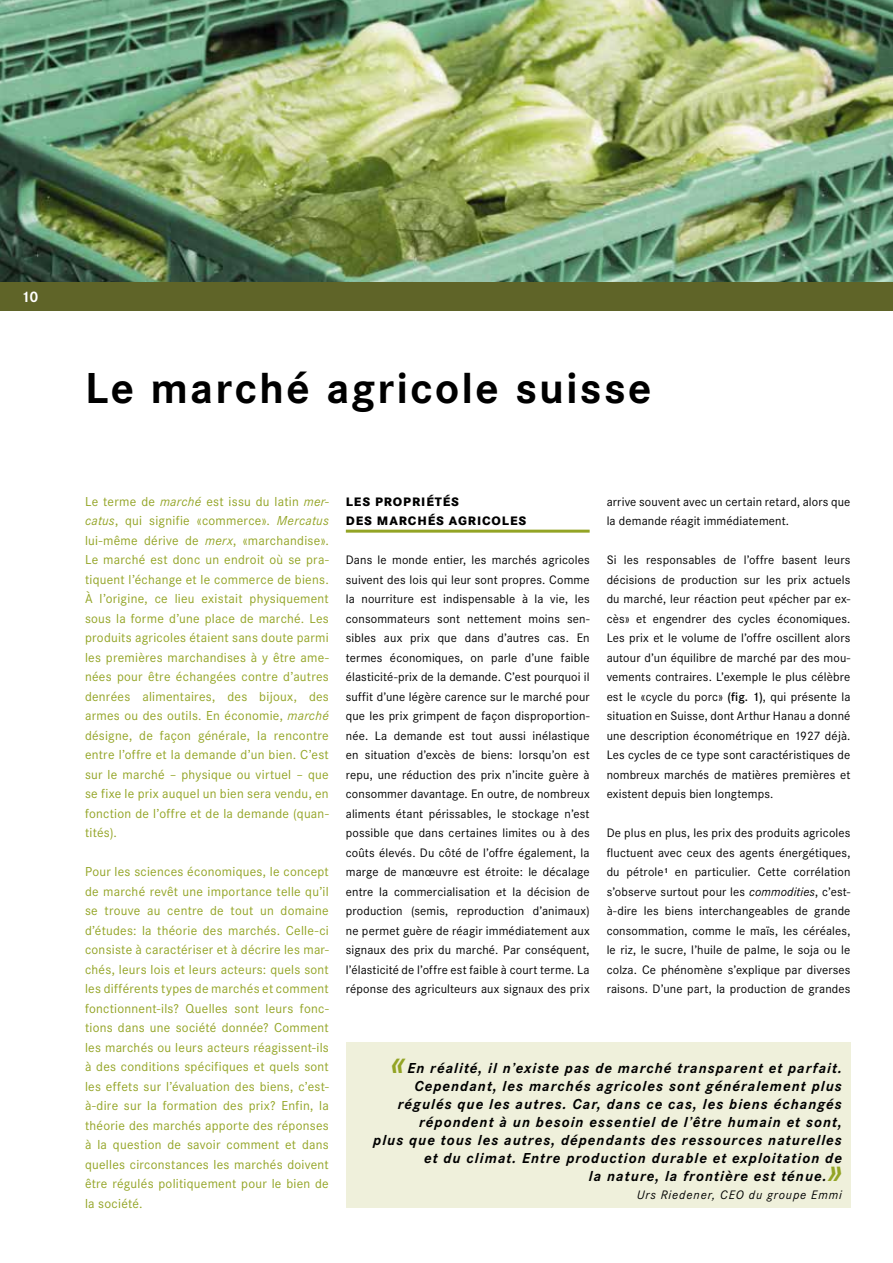
<style>
.page{position:relative;width:893px;height:1263px;background:#fff}
.page>*{position:absolute;margin:0;border:0;box-sizing:border-box;transform-origin:0 0}
.t1{font:700 45px "Corporate S";letter-spacing:.05em;color:#000}
.t2{font:700 15.75px "Corporate S";color:#fff}
.t3{font:italic 700 15px/18px "Corporate S";letter-spacing:.07em;color:#000;text-align:right}
.t4{font:13.5px/19.5px "Corporate S";letter-spacing:.02em;color:#93a425;text-align:justify}
.t5{font:12.75px/19.5px "Corporate S";letter-spacing:.01em;color:#000;text-align:justify}
.t6{font:800 12.75px/19.5px "Corporate S";letter-spacing:.07em;color:#000}
.t7{font:italic 12.75px "Corporate S";letter-spacing:.07em;color:#000}
.s1{font-style:italic}
.s2{font-weight:600}
.s3{font-size:30px;color:#93a425}
</style>
<div class="page">
<div style="left:0;top:281px;width:893px;height:29px;background:#5f6428"></div>
<img style="left:0;top:0;width:893px;height:281px">
<hr style="left:346px;top:530px;width:244px;height:3px;background:#93a425">
<div style="left:346px;top:1042px;width:504px;height:166px;background:#eff0db"></div>
<p class="t2" style="left:21px;top:288px;width:19px">10</p>
<h1 class="t1" style="left:85px;top:363px;width:568px">Le marché agricole suisse</h1>
<p class="t4" style="left:85px;top:492px;width:245px">Le terme de <span class="s1">marché</span> est issu du latin <span class="s1">mer&shy;catus</span>, qui signifie «commerce». <span class="s1">Mercatus </span>lui-même dérive de <span class="s1">merx</span>, «marchandise».<br>Le marché est donc un endroit où se pra&shy;tiquent l’échange et le commerce de biens.<br>À l’origine, ce lieu existait physiquement sous la forme d’une place de marché. Les produits agricoles étaient sans doute parmi les premières marchandises à y être ame&shy;nées pour être échangées contre d’autres denrées alimentaires, des bijoux, des armes ou des outils. En économie, <span class="s1">marché </span>désigne, de façon générale, la rencontre entre l’offre et la demande d’un bien. C’est sur le marché – physique ou virtuel – que se fixe le prix auquel un bien sera vendu, en fonction de l’offre et de la demande (quan&shy;tités).</p>
<p class="t4" style="left:85px;top:862px;width:245px">Pour les sciences économiques, le concept de marché revêt une importance telle qu’il se trouve au centre de tout un domaine d’études: la théorie des marchés. Celle-ci consiste à caractériser et à décrire les mar&shy;chés, leurs lois et leurs acteurs: quels sont les différents types de marchés et comment fonctionnent-ils? Quelles sont leurs fonc&shy;tions dans une société donnée? Comment les marchés ou leurs acteurs réagissent-ils à des conditions spécifiques et quels sont les effets sur l’évaluation des biens, c’est&shy;à-dire sur la formation des prix? Enfin, la théorie des marchés apporte des réponses à la question de savoir comment et dans quelles circonstances les marchés doivent être régulés politiquement pour le bien de la société.</p>
<p class="t6" style="left:346px;top:492px;width:182px">LES PROPRIÉTÉS<br>DES MARCHÉS AGRICOLES</p>
<p class="t5" style="left:346px;top:550px;width:245px">Dans le monde entier, les marchés agricoles suivent des lois qui leur sont propres. Comme la nourriture est indispensable à la vie, les consommateurs sont nettement moins sen&shy;sibles aux prix que dans d’autres cas. En termes économiques, on parle d’une faible élasticité-prix de la demande. C’est pourquoi il suffit d’une légère carence sur le marché pour que les prix grimpent de façon disproportion&shy;née. La demande est tout aussi inélastique en situation d’excès de biens: lorsqu’on est repu, une réduction des prix n’incite guère à consommer davantage. En outre, de nombreux aliments étant périssables, le stockage n’est possible que dans certaines limites ou à des coûts élevés. Du côté de l’offre également, la marge de manœuvre est étroite: le décalage entre la commercialisation et la décision de production (semis, reproduction d’animaux) ne permet guère de réagir immédiatement aux signaux des prix du marché. Par conséquent, l’élasticité de l’offre est faible à court terme. La réponse des agriculteurs aux signaux des prix</p>
<p class="t5" style="left:607px;top:492px;width:245px">arrive souvent avec un certain retard, alors que la demande réagit immédiatement.</p>
<p class="t5" style="left:607px;top:550px;width:245px">Si les responsables de l’offre basent leurs décisions de production sur les prix actuels du marché, leur réaction peut «pécher par ex&shy;cès» et engendrer des cycles économiques.<br>Les prix et le volume de l’offre oscillent alors autour d’un équilibre de marché par des mou&shy;vements contraires. L’exemple le plus célèbre est le «cycle du porc» <span class="s2">(fig. 1)</span>, qui présente la situation en Suisse, dont Arthur Hanau a donné une description économétrique en 1927 déjà.<br>Les cycles de ce type sont caractéristiques de nombreux marchés de matières premières et existent depuis bien longtemps.</p>
<p class="t5" style="left:607px;top:823px;width:245px">De plus en plus, les prix des produits agricoles fluctuent avec ceux des agents énergétiques, du pétrole<sup>1</sup> en particulier. Cette corrélation s’observe surtout pour les <span class="s1">commodities</span>, c’est&shy;à-dire les biens interchangeables de grande consommation, comme le maïs, les céréales, le riz, le sucre, l’huile de palme, le soja ou le colza. Ce phénomène s’explique par diverses raisons. D’une part, la production de grandes</p>
<p class="t3" style="left:373px;top:1059px;width:470px"><span class="s3">«</span>En réalité, il n’existe pas de marché transparent et parfait.<br>Cependant, les marchés agricoles sont généralement plus régulés que les autres. Car, dans ce cas, les biens échangés répondent à un besoin essentiel de l’être humain et sont,<br>plus que tous les autres, dépendants des ressources naturelles et du climat. Entre production durable et exploitation de<br>la nature, la frontière est ténue.<span class="s3">»</span></p>
<p class="t7" style="left:637px;top:1188px;width:206px">Urs Riedener, CEO du groupe Emmi</p>
</div>
